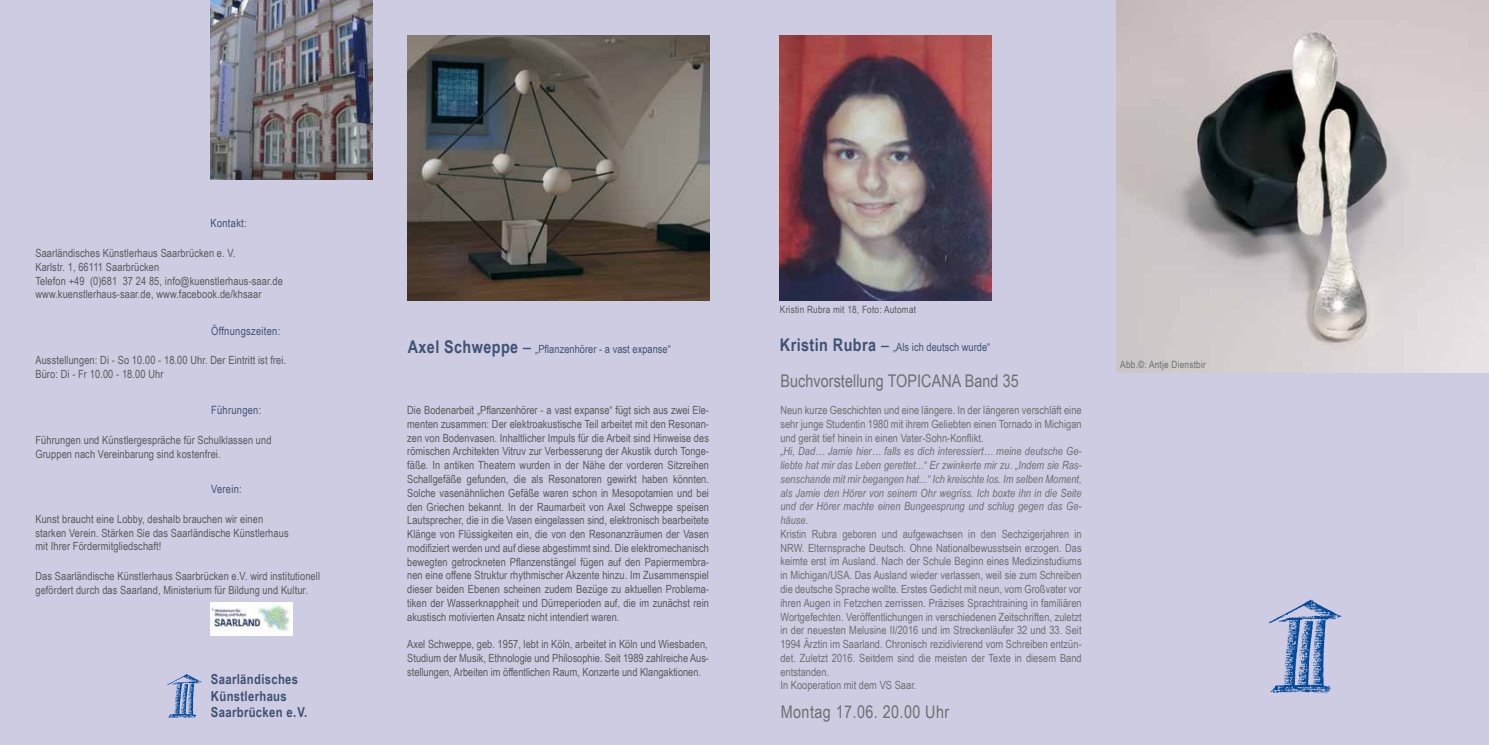
<style>
.page{position:relative;width:1489px;height:745px;background:#fff}
.page>*{position:absolute;margin:0;border:0;box-sizing:border-box;transform-origin:0 0}
.t1{font:17.5px "Arial Narrow";letter-spacing:.005em;color:#6d6e71}
.t2{font:17.5px "Arial Narrow";letter-spacing:.025em;color:#6d6e71}
.t3{font:700 13.75px/16.2px "Arial Narrow";letter-spacing:.025em;color:#3f5274}
.t4{font:11.38px "Arial Narrow";letter-spacing:.025em;color:#3f5274}
.t5{font:11.25px/13.8px "Arial Narrow";letter-spacing:.01em;color:#58595b}
.t6{font:11.25px/13.8px "Arial Narrow";letter-spacing:.005em;color:#6d6e71;text-align:justify}
.t7{font:italic 11.25px/13.8px "Arial Narrow";letter-spacing:.005em;color:#6d6e71;text-align:justify}
.t8{font:11.25px "Arial Narrow";letter-spacing:.005em;color:#3f5274}
.t9{font:10px "Arial Narrow";letter-spacing:.025em;color:#58595b}
.t10{font:10px "Arial Narrow";letter-spacing:.025em;color:#6d6e71}
.s1{font-weight:700;font-size:17.5px}
.s2{font-size:17.5px}
</style>
<div class="page">
<div style="left:0;top:0;width:1488px;height:744px;background:#cdcce2"></div>
<img style="left:1268px;top:599px;width:74px;height:95px">
<img style="left:167px;top:674px;width:35px;height:44px">
<img style="left:211px;top:602px;width:81px;height:33px">
<img style="left:211px;top:0;width:161px;height:179px">
<img style="left:1116px;top:0;width:372px;height:372px">
<img style="left:407px;top:35px;width:302px;height:265px">
<img style="left:780px;top:35px;width:211px;height:265px">
<p class="t4" style="left:210px;top:215px;width:38px">Kontakt:</p>
<p class="t5" style="left:35px;top:246px;width:249px">Saarländisches Künstlerhaus Saarbrücken e. V.<br>Karlstr. 1, 66111 Saarbrücken<br>Telefon +49 (0)681 37 24 85, info@kuenstlerhaus-saar.de www.kuenstlerhaus-saar.de, www.facebook.de/khsaar</p>
<p class="t4" style="left:211px;top:323px;width:71px">Öffnungszeiten:</p>
<p class="t5" style="left:35px;top:352px;width:252px">Ausstellungen: Di - So 10.00 - 18.00 Uhr. Der Eintritt ist frei.<br>Büro: Di - Fr 10.00 - 18.00 Uhr</p>
<p class="t4" style="left:211px;top:401px;width:52px">Führungen:</p>
<p class="t5" style="left:35px;top:433px;width:237px">Führungen und Künstlergespräche für Schulklassen und<br>Gruppen nach Vereinbarung sind kostenfrei.</p>
<p class="t4" style="left:211px;top:480px;width:32px">Verein:</p>
<p class="t5" style="left:35px;top:511px;width:255px">Kunst braucht eine Lobby, deshalb brauchen wir einen starken Verein. Stärken Sie das Saarländische Künstlerhaus mit Ihrer Fördermitgliedschaft!</p>
<p class="t5" style="left:35px;top:568px;width:286px">Das Saarländische Künstlerhaus Saarbrücken e.V. wird institutionell gefördert durch das Saarland, Ministerium für Bildung und Kultur.</p>
<p class="t3" style="left:211px;top:670px;width:98px">Saarländisches<br>Künstlerhaus<br>Saarbrücken e.V.</p>
<p class="t8" style="left:407px;top:341px;width:265px"><span class="s1">Axel Schweppe</span> <span class="s2">–</span> „Pflanzenhörer - a vast expanse“</p>
<p class="t5" style="left:407px;top:402px;width:303px;text-align:justify">Die Bodenarbeit „Pflanzenhörer - a vast expanse“ fügt sich aus zwei Ele&shy;menten zusammen: Der elektroakustische Teil arbeitet mit den Resonan&shy;zen von Bodenvasen. Inhaltlicher Impuls für die Arbeit sind Hinweise des römischen Architekten Vitruv zur Verbesserung der Akustik durch Tonge&shy;fäße. In antiken Theatern wurden in der Nähe der vorderen Sitzreihen Schallgefäße gefunden, die als Resonatoren gewirkt haben könnten.<br>Solche vasenähnlichen Gefäße waren schon in Mesopotamien und bei den Griechen bekannt. In der Raumarbeit von Axel Schweppe speisen Lautsprecher, die in die Vasen eingelassen sind, elektronisch bearbeitete Klänge von Flüssigkeiten ein, die von den Resonanzräumen der Vasen modifiziert werden und auf diese abgestimmt sind. Die elektromechanisch bewegten getrockneten Pflanzenstängel fügen auf den Papiermembra&shy;nen eine offene Struktur rhythmischer Akzente hinzu. Im Zusammenspiel dieser beiden Ebenen scheinen zudem Bezüge zu aktuellen Problema&shy;tiken der Wasserknappheit und Dürreperioden auf, die im zunächst rein akustisch motivierten Ansatz nicht intendiert waren.</p>
<p class="t5" style="left:407px;top:636px;width:303px;text-align:justify">Axel Schweppe, geb. 1957, lebt in Köln, arbeitet in Köln und Wiesbaden, Studium der Musik, Ethnologie und Philosophie. Seit 1989 zahlreiche Aus&shy;stellungen, Arbeiten im öffentlichen Raum, Konzerte und Klangaktionen.</p>
<p class="t9" style="left:780px;top:301px;width:138px">Kristin Rubra mit 18, Foto: Automat</p>
<p class="t8" style="left:780px;top:339px;width:212px"><span class="s1">Kristin Rubra</span> <span class="s2">–</span> „Als ich deutsch wurde“</p>
<h1 class="t1" style="left:780px;top:367px;width:240px">Buchvorstellung TOPICANA Band 35</h1>
<p class="t6" style="left:780px;top:402px;width:303px">Neun kurze Geschichten und eine längere. In der längeren verschläft eine sehr junge Studentin 1980 mit ihrem Geliebten einen Tornado in Michigan und gerät tief hinein in einen Vater-Sohn-Konflikt.</p>
<p class="t7" style="left:780px;top:444px;width:303px">„Hi, Dad… Jamie hier… falls es dich interessiert… meine deutsche Ge&shy;liebte hat mir das Leben gerettet...“ Er zwinkerte mir zu. „Indem sie Ras&shy;senschande mit mir begangen hat...“ Ich kreischte los. Im selben Moment, als Jamie den Hörer von seinem Ohr wegriss. Ich boxte ihn in die Seite und der Hörer machte einen Bungeesprung und schlug gegen das Ge&shy;häuse.</p>
<p class="t6" style="left:780px;top:526px;width:303px;text-align:left">Kristin Rubra geboren und aufgewachsen in den Sechzigerjahren in NRW. Elternsprache Deutsch. Ohne Nationalbewusstsein erzogen. Das keimte erst im Ausland. Nach der Schule Beginn eines Medizinstudiums in Michigan/USA. Das Ausland wieder verlassen, weil sie zum Schreiben die deutsche Sprache wollte. Erstes Gedicht mit neun, vom Großvater vor ihren Augen in Fetzchen zerrissen. Präzises Sprachtraining in familiären Wortgefechten. Veröffentlichungen in verschiedenen Zeitschriften, zuletzt in der neuesten Melusine II/2016 und im Streckenläufer 32 und 33. Seit 1994 Ärztin im Saarland. Chronisch rezidivierend vom Schreiben entzün&shy;det. Zuletzt 2016. Seitdem sind die meisten der Texte in diesem Band entstanden.<br>In Kooperation mit dem VS Saar.</p>
<h1 class="t2" style="left:780px;top:698px;width:170px">Montag 17.06. 20.00 Uhr</h1>
<p class="t10" style="left:1120px;top:357px;width:87px">Abb.©: Antje Dienstbir</p>
</div>
